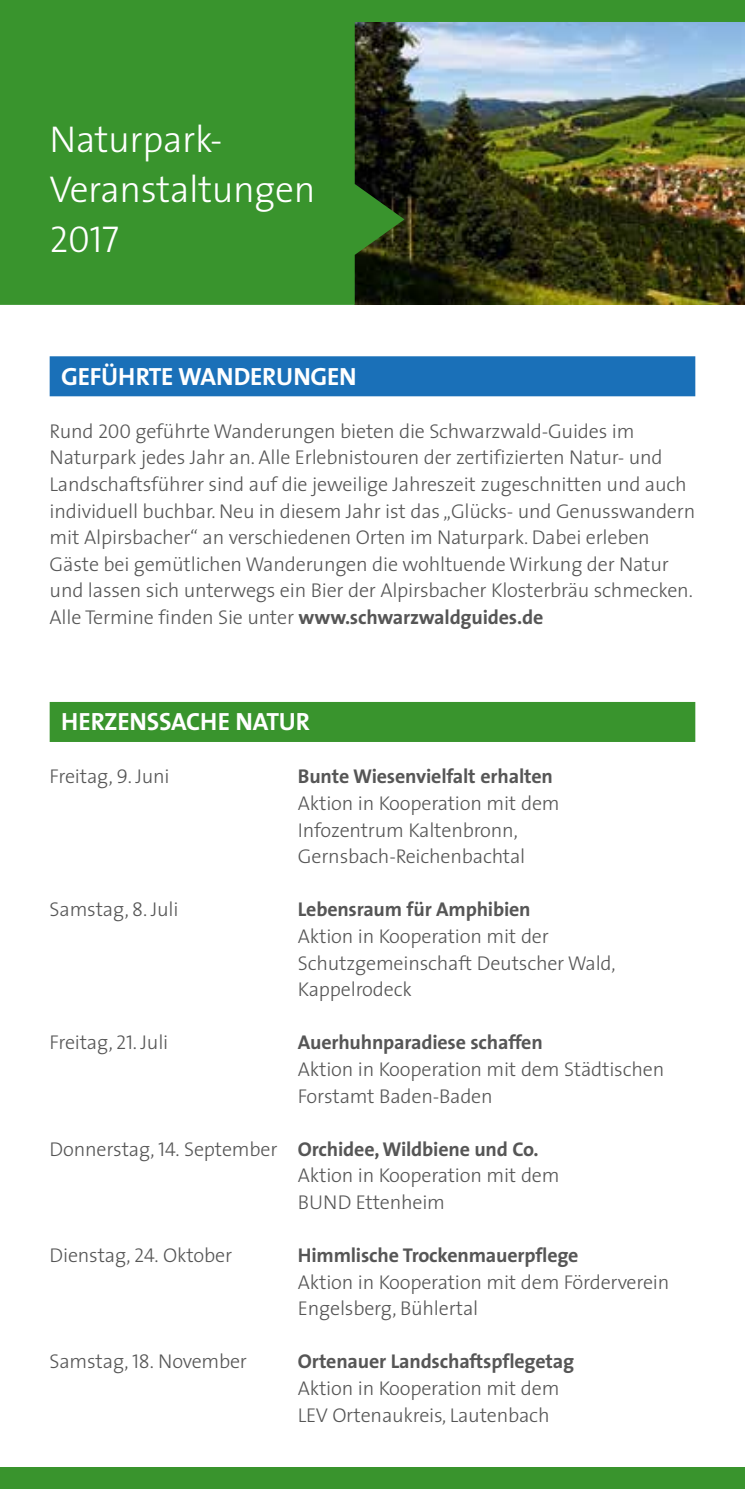
<style>
.page{position:relative;width:745px;height:1489px;background:#fff}
.page>*{position:absolute;margin:0;border:0;box-sizing:border-box;transform-origin:0 0}
.t1{font:300 37.5px/50px "The Sans";letter-spacing:-.01em;color:#fff}
.t2{font:37.5px "The Sans Light Caps";color:#fff}
.t3{font:700 25px "The Sans";letter-spacing:-.01em;color:#fff}
.t4{font:300 20px/26.5px "The Sans";letter-spacing:-.01em;color:#565656}
.t5{font:700 20px "The Sans";letter-spacing:-.01em;color:#565656}
.s1{font-family:"The Sans Light Caps";font-weight:400}
.s2{font-weight:700}
</style>
<div class="page">
<div style="left:50px;top:702px;width:644px;height:40px;background:#39942d"></div>
<div style="left:50px;top:356px;width:644px;height:40px;background:#1a70b8"></div>
<div style="left:0;top:1467px;width:744px;height:21px;background:#39942d"></div>
<img style="left:404px;top:21px;width:340px;height:284px">
<svg style="left:0;top:21px;width:404px;height:284px;background:#36872a"></svg>
<div style="left:0;top:0;width:744px;height:21px;background:#39942d"></div>
<h1 class="t1" style="left:50px;top:113px;width:267px">Naturpark-<br>Veranstaltungen</h1>
<h1 class="t2" style="left:50px;top:208px;width:71px">2017</h1>
<p class="t3" style="left:61px;top:355px;width:297px">GEFÜHRTE WANDERUNGEN</p>
<p class="t4" style="left:50px;top:417px;width:646px">Rund <span class="s1">200</span> geführte Wanderungen bieten die Schwarzwald-Guides im Naturpark jedes Jahr an. Alle Erlebnistouren der zertifizierten Natur- und Landschaftsführer sind auf die jeweilige Jahreszeit zugeschnitten und auch individuell buchbar. Neu in diesem Jahr ist das „Glücks- und Genusswandern mit Alpirsbacher“ an verschiedenen Orten im Naturpark. Dabei erleben Gäste bei gemütlichen Wanderungen die wohltuende Wirkung der Natur und lassen sich unterwegs ein Bier der Alpirsbacher Klosterbräu schmecken.<br>Alle Termine finden Sie unter <span class="s2">www.schwarzwaldguides.de</span></p>
<p class="t3" style="left:61px;top:701px;width:250px">HERZENSSACHE NATUR</p>
<p class="t4" style="left:50px;top:762px;width:121px">Freitag, <span class="s1">9</span>. Juni</p>
<p class="t5" style="left:298px;top:760px;width:256px">Bunte Wiesenvielfalt erhalten</p>
<p class="t4" style="left:298px;top:789px;width:263px">Aktion in Kooperation mit dem<br>Infozentrum Kaltenbronn,<br>Gernsbach-Reichenbachtal</p>
<p class="t4" style="left:50px;top:895px;width:130px">Samstag, <span class="s1">8</span>. Juli</p>
<p class="t5" style="left:298px;top:892px;width:234px">Lebensraum für Amphibien</p>
<p class="t4" style="left:298px;top:922px;width:319px">Aktion in Kooperation mit der<br>Schutzgemeinschaft Deutscher Wald,<br>Kappelrodeck</p>
<p class="t4" style="left:50px;top:1028px;width:120px">Freitag, <span class="s1">21</span>. Juli</p>
<p class="t5" style="left:298px;top:1025px;width:246px">Auerhuhnparadiese schaffen</p>
<p class="t4" style="left:298px;top:1055px;width:367px">Aktion in Kooperation mit dem Städtischen<br>Forstamt Baden-Baden</p>
<p class="t4" style="left:298px;top:1134px;width:263px;text-indent:-248px">Donnerstag, <span class="s1">14.</span> September <span class="s2">Orchidee, Wildbiene und Co.<br></span>Aktion in Kooperation mit dem<br>BUND Ettenheim</p>
<p class="t4" style="left:50px;top:1241px;width:184px">Dienstag, <span class="s1">24.</span> Oktober</p>
<p class="t5" style="left:298px;top:1238px;width:282px">Himmlische Trockenmauerpflege</p>
<p class="t4" style="left:298px;top:1267px;width:373px">Aktion in Kooperation mit dem Förderverein<br>Engelsberg, Bühlertal</p>
<p class="t4" style="left:50px;top:1347px;width:199px">Samstag, <span class="s1">18.</span> November</p>
<p class="t5" style="left:298px;top:1344px;width:277px">Ortenauer Landschaftspflegetag</p>
<p class="t4" style="left:298px;top:1374px;width:263px">Aktion in Kooperation mit dem<br>LEV Ortenaukreis, Lautenbach</p>
</div>
